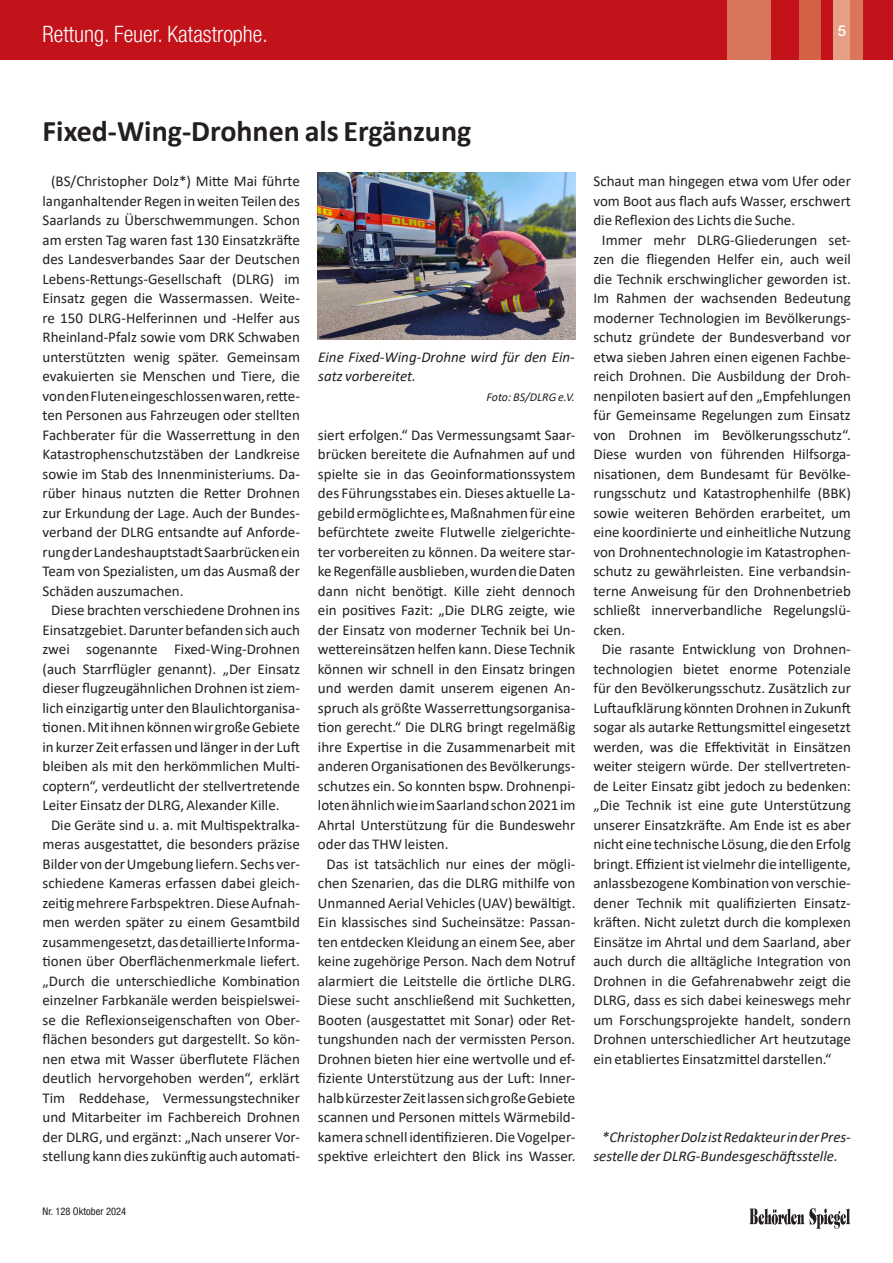
<style>
.page{position:relative;width:893px;height:1263px;background:#fff}
.page>*{position:absolute;margin:0;border:0;box-sizing:border-box;transform-origin:0 0}
.Head_newsletter{font:700 30px "Calibri";color:#231f20}
.t1{font:300 condensed 22.5px "Helvetica Neue LT Pro";color:#fff}
.fliesstext_newsletter{font:15px/19.5px "Calibri";color:#231f20;text-align:justify}
.fliesstext_newsletter-2{font:italic 15px/19.5px "Calibri";color:#231f20}
.bildunterschrift{font:italic 15px/19.5px "Calibri";color:#231f20}
.t2{font:500 15px "Helvetica Neue LT Pro";color:#fff}
.bildunterschrift-2{font:italic 12px "Calibri";color:#231f20}
.t3{font:condensed 10.5px "Helvetica Neue LT Pro";color:#231f20}
</style>
<div class="page">
<div style="left:0;top:0;width:893px;height:60px;background:#c4121a"></div>
<div style="left:799px;top:0;width:21px;height:60px;background:#d36146"></div>
<div style="left:727px;top:0;width:43px;height:60px;background:#d9755a"></div>
<div style="left:833px;top:0;width:24px;height:60px;background:#e69e85"></div>
<div style="left:850px;top:0;width:13px;height:60px;background:#d9755a"></div>
<svg style="left:749px;top:1208px;width:101px;height:21px"></svg>
<img style="left:318px;top:172px;width:257px;height:168px">
<h2 class="t1" style="left:43px;top:20px;width:227px">Rettung. Feuer. Katastrophe.</h2>
<p class="t2" style="left:838px;top:22px;width:10px">5</p>
<p class="Head_newsletter" style="left:43px;top:110px;width:430px">Fixed-Wing-Drohnen als Ergänzung</p>
<p class="fliesstext_newsletter" style="left:43px;top:171px;width:259px;text-indent:9px">(BS/Christopher Dolz*) Mitte Mai führte langanhaltender Regen in weiten Teilen des Saarlands zu Überschwemmungen. Schon am ersten Tag waren fast 130 Einsatzkräfte des Landesverbandes Saar der Deutschen Lebens-Rettungs-Gesellschaft (DLRG) im Einsatz gegen die Wassermassen. Weite&shy;re 150 DLRG-Helferinnen und -Helfer aus Rheinland-Pfalz sowie vom DRK Schwaben unterstützten wenig später. Gemeinsam evakuierten sie Menschen und Tiere, die von den Fluten eingeschlossen waren, rette&shy;ten Personen aus Fahrzeugen oder stellten Fachberater für die Wasserrettung in den Katastrophenschutzstäben der Landkreise sowie im Stab des Innenministeriums. Da&shy;rüber hinaus nutzten die Retter Drohnen zur Erkundung der Lage. Auch der Bundes&shy;verband der DLRG entsandte auf Anforde&shy;rung der Landeshauptstadt Saarbrücken ein Team von Spezialisten, um das Ausmaß der Schäden auszumachen.</p>
<p class="fliesstext_newsletter" style="left:43px;top:600px;width:259px;text-indent:9px">Diese brachten verschiedene Drohnen ins Einsatzgebiet. Darunter befanden sich auch zwei sogenannte Fixed-Wing-Drohnen (auch Starrflügler genannt). „Der Einsatz dieser flugzeugähnlichen Drohnen ist ziem&shy;lich einzigartig unter den Blaulichtorganisa&shy;tionen. Mit ihnen können wir große Gebiete in kurzer Zeit erfassen und länger in der Luft bleiben als mit den herkömmlichen Multi&shy;coptern“, verdeutlicht der stellvertretende Leiter Einsatz der DLRG, Alexander Kille.</p>
<p class="fliesstext_newsletter" style="left:43px;top:814px;width:259px;text-align:center">Die Geräte sind u. a. mit Multispektralka&shy;meras ausgestattet, die besonders präzise Bilder von der Umgebung liefern. Sechs ver&shy;schiedene Kameras erfassen dabei gleich&shy;zeitig mehrere Farbspektren. Diese Aufnah&shy;men werden später zu einem Gesamtbild zusammengesetzt, das detaillierte Informa&shy;tionen über Oberflächenmerkmale liefert. „Durch die unterschiedliche Kombination einzelner Farbkanäle werden beispielswei&shy;se die Reflexionseigenschaften von Ober&shy;flächen besonders gut dargestellt. So kön&shy;nen etwa mit Wasser überflutete Flächen deutlich hervorgehoben werden“, erklärt Tim Reddehase, Vermessungstechniker und Mitarbeiter im Fachbereich Drohnen der DLRG, und ergänzt: „Nach unserer Vor&shy;stellung kann dies zukünftig auch automati-</p>
<p class="bildunterschrift" style="left:318px;top:346px;width:258px">Eine Fixed-Wing-Drohne wird für den Ein&shy;satz vorbereitet.</p>
<p class="bildunterschrift-2" style="left:487px;top:388px;width:90px">Foto: BS/DLRG e.V.</p>
<p class="fliesstext_newsletter" style="left:318px;top:424px;width:259px">siert erfolgen.“ Das Vermessungsamt Saar&shy;brücken bereitete die Aufnahmen auf und spielte sie in das Geoinformationssystem des Führungsstabes ein. Dieses aktuelle La&shy;gebild ermöglichte es, Maßnahmen für eine befürchtete zweite Flutwelle zielgerichte&shy;ter vorbereiten zu können. Da weitere star&shy;ke Regenfälle ausblieben, wurden die Daten dann nicht benötigt. Kille zieht dennoch ein positives Fazit: „Die DLRG zeigte, wie der Einsatz von moderner Technik bei Un&shy;wettereinsätzen helfen kann. Diese Technik können wir schnell in den Einsatz bringen und werden damit unserem eigenen An&shy;spruch als größte Wasserrettungsorganisa&shy;tion gerecht.“ Die DLRG bringt regelmäßig ihre Expertise in die Zusammenarbeit mit anderen Organisationen des Bevölkerungs&shy;schutzes ein. So konnten bspw. Drohnenpi&shy;loten ähnlich wie im Saarland schon 2021 im Ahrtal Unterstützung für die Bundeswehr oder das THW leisten.</p>
<p class="fliesstext_newsletter" style="left:318px;top:853px;width:259px;text-align:center">Das ist tatsächlich nur eines der mögli&shy;chen Szenarien, das die DLRG mithilfe von Unmanned Aerial Vehicles (UAV) bewältigt.<br>Ein klassisches sind Sucheinsätze: Passan&shy;ten entdecken Kleidung an einem See, aber keine zugehörige Person. Nach dem Notruf alarmiert die Leitstelle die örtliche DLRG.<br>Diese sucht anschließend mit Suchketten, Booten (ausgestattet mit Sonar) oder Ret&shy;tungshunden nach der vermissten Person.<br>Drohnen bieten hier eine wertvolle und ef&shy;fiziente Unterstützung aus der Luft: Inner&shy;halb kürzester Zeit lassen sich große Gebiete scannen und Personen mittels Wärmebild&shy;kamera schnell identifizieren. Die Vogelper&shy;spektive erleichtert den Blick ins Wasser.</p>
<p class="t3" style="left:43px;top:1205px;width:85px">Nr. 128 Oktober 2024</p>
<p class="fliesstext_newsletter" style="left:593px;top:171px;width:259px">Schaut man hingegen etwa vom Ufer oder vom Boot aus flach aufs Wasser, erschwert die Reflexion des Lichts die Suche.</p>
<p class="fliesstext_newsletter" style="left:593px;top:229px;width:259px;text-indent:9px">Immer mehr DLRG-Gliederungen set&shy;zen die fliegenden Helfer ein, auch weil die Technik erschwinglicher geworden ist.<br>Im Rahmen der wachsenden Bedeutung moderner Technologien im Bevölkerungs&shy;schutz gründete der Bundesverband vor etwa sieben Jahren einen eigenen Fachbe&shy;reich Drohnen. Die Ausbildung der Droh&shy;nenpiloten basiert auf den „Empfehlungen für Gemeinsame Regelungen zum Einsatz von Drohnen im Bevölkerungsschutz“.<br>Diese wurden von führenden Hilfsorga&shy;nisationen, dem Bundesamt für Bevölke&shy;rungsschutz und Katastrophenhilfe (BBK) sowie weiteren Behörden erarbeitet, um eine koordinierte und einheitliche Nutzung von Drohnentechnologie im Katastrophen&shy;schutz zu gewährleisten. Eine verbandsin&shy;terne Anweisung für den Drohnenbetrieb schließt innerverbandliche Regelungslü&shy;cken.</p>
<p class="fliesstext_newsletter" style="left:593px;top:639px;width:259px;text-indent:9px">Die rasante Entwicklung von Drohnen&shy;technologien bietet enorme Potenziale für den Bevölkerungsschutz. Zusätzlich zur Luftaufklärung könnten Drohnen in Zukunft sogar als autarke Rettungsmittel eingesetzt werden, was die Effektivität in Einsätzen weiter steigern würde. Der stellvertreten&shy;de Leiter Einsatz gibt jedoch zu bedenken: „Die Technik ist eine gute Unterstützung unserer Einsatzkräfte. Am Ende ist es aber nicht eine technische Lösung, die den Erfolg bringt. Effizient ist vielmehr die intelligente, anlassbezogene Kombination von verschie&shy;dener Technik mit qualifizierten Einsatz&shy;kräften. Nicht zuletzt durch die komplexen Einsätze im Ahrtal und dem Saarland, aber auch durch die alltägliche Integration von Drohnen in die Gefahrenabwehr zeigt die DLRG, dass es sich dabei keineswegs mehr um Forschungsprojekte handelt, sondern Drohnen unterschiedlicher Art heutzutage ein etabliertes Einsatzmittel darstellen.“</p>
<p class="fliesstext_newsletter-2" style="left:593px;top:1126px;width:259px;text-indent:9px">*Christopher Dolz ist Redakteur in der Pres&shy;sestelle der DLRG-Bundesgeschäftsstelle.</p>
</div>
